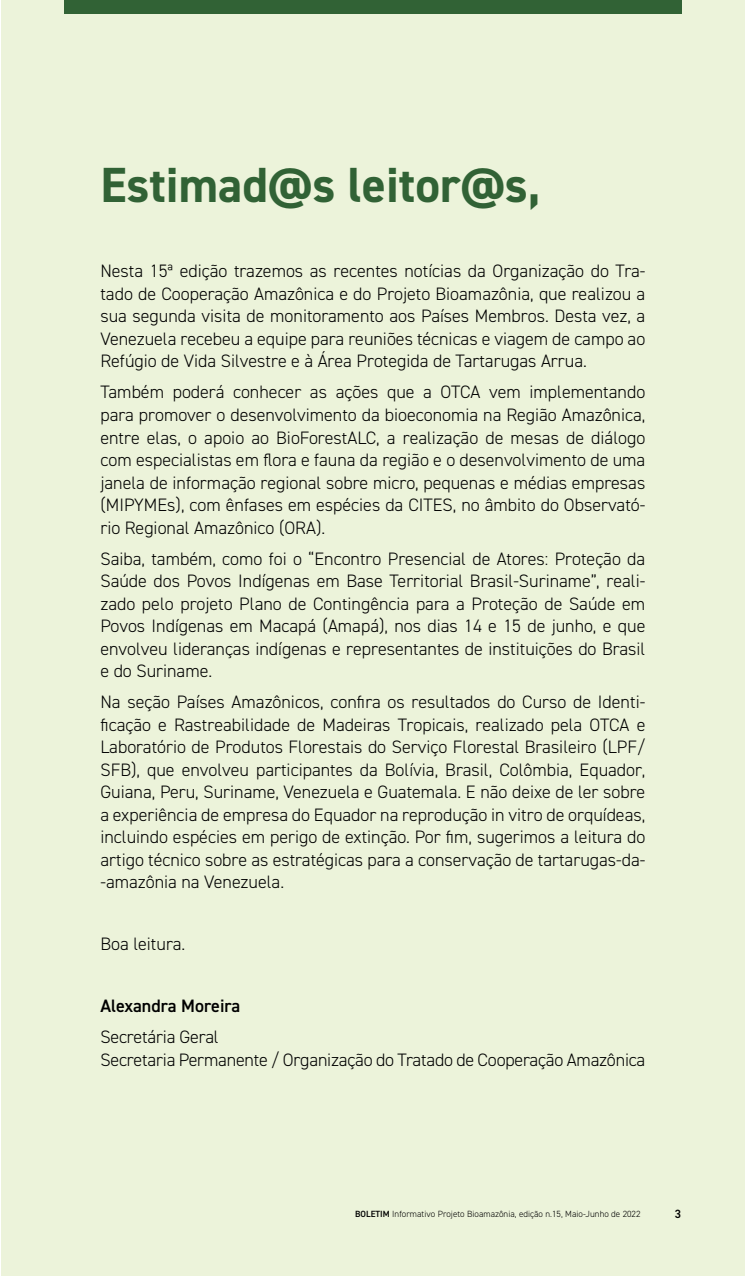
<style>
.page{position:relative;width:745px;height:1276px;background:#fff}
.page>*{position:absolute;margin:0;border:0;box-sizing:border-box;transform-origin:0 0}
.t1{font:700 49.5px "DIN2014";color:#316235}
.t2{font:300 18px/22.5px "DIN2014";color:#000;text-align:justify}
.t3{font:600 18px "DIN2014";color:#000}
.t4{font:600 12px "DIN2014";color:#000}
.t5{font:300 9px "DIN2014";letter-spacing:.005em;color:#000}
.s1{font-weight:600}
</style>
<div class="page">
<div style="left:1px;top:0;width:743px;height:1276px;background:#ecf3da"></div>
<div style="left:64px;top:0;width:616px;height:14px;background:#316235"></div>
<h1 class="t1" style="left:100px;top:152px;width:441px">Estimad@s leitor@s,</h1>
<p class="t2" style="left:100px;top:260px;width:546px">Nesta 15ª edição trazemos as recentes notícias da Organização do Tra&shy;tado de Cooperação Amazônica e do Projeto Bioamazônia, que realizou a sua segunda visita de monitoramento aos Países Membros. Desta vez, a Venezuela recebeu a equipe para reuniões técnicas e viagem de campo ao Refúgio de Vida Silvestre e à Área Protegida de Tartarugas Arrua.</p>
<p class="t2" style="left:100px;top:381px;width:546px">Também poderá conhecer as ações que a OTCA vem implementando para promover o desenvolvimento da bioeconomia na Região Amazônica, entre elas, o apoio ao BioForestALC, a realização de mesas de diálogo com especialistas em flora e fauna da região e o desenvolvimento de uma janela de informação regional sobre micro, pequenas e médias empresas (MIPYMEs), com ênfases em espécies da CITES, no âmbito do Observató&shy;rio Regional Amazônico (ORA).</p>
<p class="t2" style="left:100px;top:547px;width:546px">Saiba, também, como foi o “Encontro Presencial de Atores: Proteção da Saúde dos Povos Indígenas em Base Territorial Brasil-Suriname”, reali&shy;zado pelo projeto Plano de Contingência para a Proteção de Saúde em Povos Indígenas em Macapá (Amapá), nos dias 14 e 15 de junho, e que envolveu lideranças indígenas e representantes de instituições do Brasil e do Suriname.</p>
<p class="t2" style="left:100px;top:690px;width:546px">Na seção Países Amazônicos, confira os resultados do Curso de Identi&shy;ficação e Rastreabilidade de Madeiras Tropicais, realizado pela OTCA e Laboratório de Produtos Florestais do Serviço Florestal Brasileiro (LPF/ SFB), que envolveu participantes da Bolívia, Brasil, Colômbia, Equador, Guiana, Peru, Suriname, Venezuela e Guatemala. E não deixe de ler sobre a experiência de empresa do Equador na reprodução in vitro de orquídeas, incluindo espécies em perigo de extinção. Por fim, sugerimos a leitura do artigo técnico sobre as estratégicas para a conservação de tartarugas-da--amazônia na Venezuela.</p>
<p class="t2" style="left:100px;top:932px;width:86px">Boa leitura.</p>
<p class="t3" style="left:100px;top:994px;width:141px">Alexandra Moreira</p>
<p class="t2" style="left:100px;top:1025px;width:546px">Secretária Geral<br>Secretaria Permanente / Organização do Tratado de Cooperação Amazônica</p>
<p class="t5" style="left:355px;top:1208px;width:287px"><span class="s1">BOLETIM</span> Informativo Projeto Bioamazônia, edição n.15, Maio-Junho de 2022</p>
<p class="t4" style="left:674px;top:1205px;width:8px">3</p>
</div>
